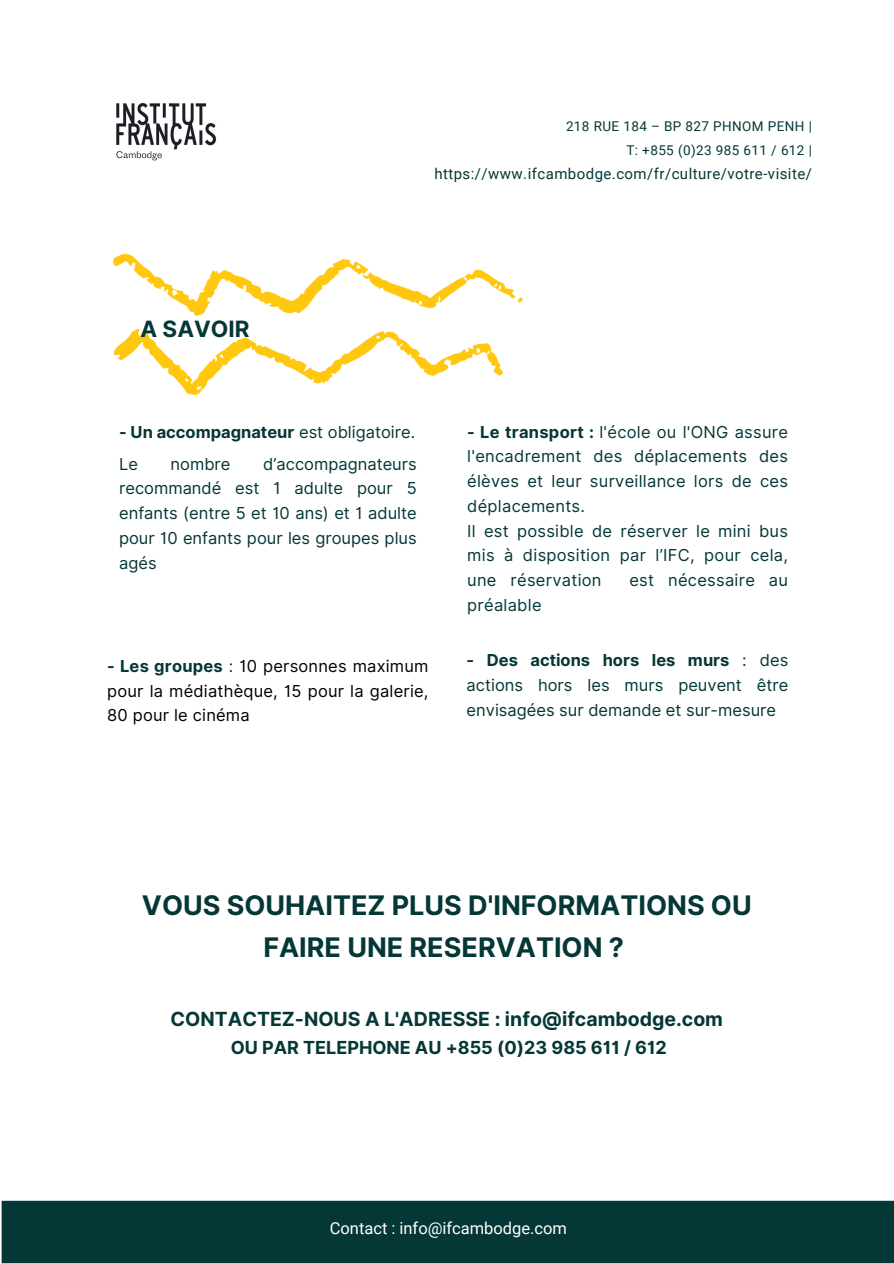
<style>
.page{position:relative;width:894px;height:1264px;background:#fff}
.page>*{position:absolute;margin:0;border:0;box-sizing:border-box;transform-origin:0 0}
.t1{font:700 27px/41.7px "Inter";color:#053737;text-align:center}
.t2{font:700 22.5px "Inter";color:#053737}
.t3{font:700 19.5px "Inter";color:#053737}
.t4{font:700 18px "Inter";color:#053737}
.t5{font:16.5px/24.8px "Inter";letter-spacing:.015em;color:#053737;text-align:justify}
.t6{font:16.5px/24.8px "Inter";letter-spacing:.01em;color:#000;text-align:justify}
.t7{font:700 16.5px "Inter";color:#053737}
.t8{font:16.5px "Roboto";color:#fff}
.t9{font:15px "Roboto";letter-spacing:.03em;color:#053737}
.t10{font:13.5px "Roboto";letter-spacing:.03em;color:#053737}
.s1{font-weight:400}
.s2{font-weight:700;color:#053737}
.s3{color:#053737}
.s4{font-weight:700}
</style>
<div class="page">
<img style="left:1px;top:253px;width:892px;height:1010px">
<img style="left:116px;top:103px;width:101px;height:58px">
<p class="t10" style="left:566px;top:118px;width:247px">218 RUE 184 – BP 827 PHNOM PENH |</p>
<p class="t10" style="left:626px;top:142px;width:187px">T: +855 (0)23 985 611 / 612 |</p>
<p class="t9" style="left:434px;top:165px;width:379px">https://www.ifcambodge.com/fr/culture/votre-visite/</p>
<h4 class="t2" style="left:140px;top:315px;width:110px">A SAVOIR</h4>
<h4 class="t7" style="left:119px;top:421px;width:297px">- Un accompagnateur <span class="s1">est obligatoire.</span></h4>
<h4 class="t5" style="left:119px;top:451px;width:20px">Le</h4>
<h4 class="t5" style="left:170px;top:451px;width:61px">nombre</h4>
<h4 class="t5" style="left:119px;top:451px;width:299px;text-indent:144px">d’accompagnateurs recommandé est 1 adulte pour 5 enfants (entre 5 et 10 ans) et 1 adulte pour 10 enfants pour les groupes plus agés</h4>
<p class="t6" style="left:107px;top:653px;width:323px"><span class="s2">- Les groupes</span> <span class="s3">:</span> 10 personnes maximum pour la médiathèque, 15 pour la galerie, 80 pour le cinéma</p>
<h4 class="t5" style="left:467px;top:419px;width:322px;text-align:left"><span class="s4">- Le transport :</span> l'école ou l'ONG assure l'encadrement des déplacements des élèves et leur surveillance lors de ces déplacements.<br>Il est possible de réserver le mini bus mis à disposition par l’IFC, pour cela, une réservation</h4>
<h4 class="t5" style="left:629px;top:567px;width:160px">est nécessaire au</h4>
<h4 class="t5" style="left:467px;top:592px;width:76px">préalable</h4>
<h4 class="t5" style="left:466px;top:647px;width:323px"><span class="s4">- Des actions hors les murs</span> : des actions hors les murs peuvent être envisagées sur demande et sur-mesure</h4>
<h1 class="t1" style="left:142px;top:884px;width:611px">VOUS SOUHAITEZ PLUS D'INFORMATIONS OU<br>FAIRE UNE RESERVATION ?</h1>
<h4 class="t3" style="left:170px;top:1007px;width:553px">CONTACTEZ-NOUS A L'ADRESSE : info@ifcambodge.com</h4>
<h4 class="t4" style="left:231px;top:1036px;width:437px">OU PAR TELEPHONE AU +855 (0)23 985 611 / 612</h4>
<h2 class="t8" style="left:330px;top:1218px;width:238px">Contact : info@ifcambodge.com</h2>
</div>
